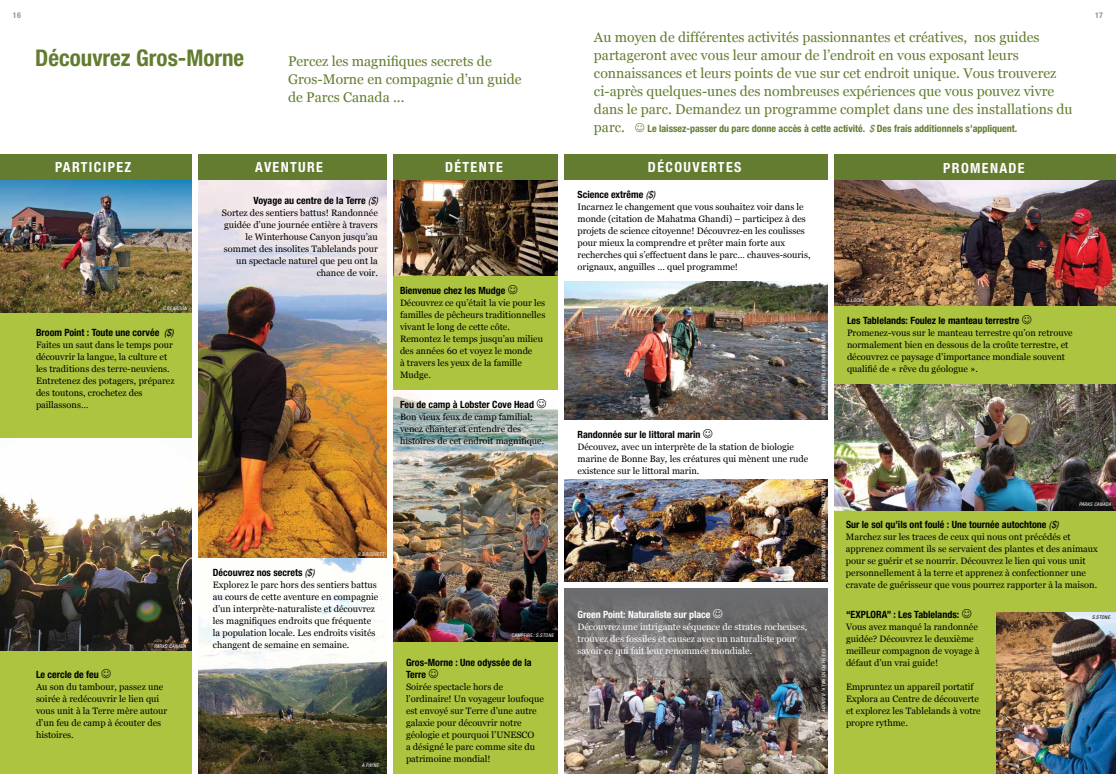
<style>
.page{position:relative;width:1116px;height:774px;background:#fff}
.page>*{position:absolute;margin:0;border:0;box-sizing:border-box;transform-origin:0 0}
.t1{font:700 condensed 23px "Helvetica Neue LT Std";color:#637c2f}
.t2{font:14px/18px "Georgia";color:#637c2f}
.t3{font:700 condensed 14px "Helvetica Neue LT Std";letter-spacing:.095em;color:#fff}
.t4{font:700 condensed 10px/12px "Helvetica Neue LT Std";color:#000}
.t5{font:700 condensed 10px "Helvetica Neue LT Std";color:#637c2f}
.t6{font:700 condensed 10px "Helvetica Neue LT Std";color:#fff}
.t7{font:9.2px/12px "Georgia";color:#000}
.t8{font:9.2px/12px "Georgia";color:#fff}
.t9{font:700 condensed 8px "Helvetica Neue LT Std";color:#939598}
.t10{font:italic condensed 5px "Helvetica Neue LT Std";letter-spacing:.05em;color:#fff}
.t11{font:condensed 5px "Helvetica Neue LT Std";letter-spacing:.05em;color:#fff}
.t12{font:italic condensed 5px "Helvetica Neue LT Std";letter-spacing:.05em;color:#000}
.s1{font-weight:400;font-style:italic}
.s2{font-style:italic}
.s3{font-style:normal}
</style>
<div class="page">
<div style="left:0;top:162px;width:1116px;height:612px;background:#acc440"></div>
<div style="left:558px;top:180px;width:270px;height:594px;background:#fff"></div>
<img style="left:0;top:180px;width:192px;height:133px">
<img style="left:0;top:438px;width:192px;height:213px">
<img style="left:198px;top:180px;width:189px;height:594px">
<img style="left:393px;top:180px;width:165px;height:96px">
<img style="left:393px;top:390px;width:165px;height:252px">
<img style="left:564px;top:678px;width:264px;height:96px">
<img style="left:564px;top:480px;width:264px;height:102px">
<img style="left:996px;top:612px;width:120px;height:162px">
<img style="left:564px;top:282px;width:264px;height:138px">
<img style="left:834px;top:384px;width:282px;height:126px">
<img style="left:834px;top:180px;width:282px;height:126px">
<svg style="left:564px;top:588px;width:264px;height:90px;background:#6f6d6c"></svg>
<div style="left:0;top:155px;width:1116px;height:25px;background:#637c2f"></div>
<div style="left:192px;top:146px;width:6px;height:628px;background:#fff"></div>
<div style="left:387px;top:144px;width:6px;height:630px;background:#fff"></div>
<div style="left:558px;top:146px;width:6px;height:628px;background:#fff"></div>
<div style="left:828px;top:146px;width:6px;height:628px;background:#fff"></div>
<svg style="left:713px;top:609px;width:10px;height:9px"></svg>
<svg style="left:537px;top:399px;width:9px;height:9px"></svg>
<p class="t9" style="left:13px;top:10px;width:10px">16</p>
<p class="t9" style="left:1095px;top:10px;width:10px">17</p>
<h1 class="t1" style="left:35px;top:44px;width:210px">Découvrez Gros-Morne</h1>
<h2 class="t2" style="left:288px;top:52px;width:235px">Percez les magnifiques secrets de<br>Gros-Morne en compagnie d’un guide de Parcs Canada ...</h2>
<p class="t2" style="left:594px;top:28px;width:480px">Au moyen de différentes activités passionnantes et créatives, nos guides partageront avec vous leur amour de l’endroit en vous exposant leurs connaissances et leurs points de vue sur cet endroit unique. Vous trouverez ci-après quelques-unes des nombreuses expériences que vous pouvez vivre dans le parc. Demandez un programme complet dans une des installations du parc.</p>
<p class="t5" style="left:647px;top:122px;width:371px">Le laissez-passer du parc donne accès à cette activité. <span class="s1">$</span> Des frais additionnels s’appliquent.</p>
<h2 class="t3" style="left:55px;top:159px;width:78px">PARTICIPEZ</h2>
<h2 class="t3" style="left:255px;top:159px;width:69px">AVENTURE</h2>
<h2 class="t3" style="left:445px;top:159px;width:59px">DÉTENTE</h2>
<h2 class="t3" style="left:648px;top:159px;width:95px">DÉCOUVERTES</h2>
<h2 class="t3" style="left:943px;top:160px;width:83px">PROMENADE</h2>
<p class="t10" style="left:163px;top:305px;width:9px">C.REARDON</p>
<p class="t4" style="left:36px;top:326px;width:139px">Broom Point : Toute une corvée <span class="s1">($)</span></p>
<p class="t7" style="left:36px;top:339px;width:140px">Faites un saut dans le temps pour découvrir la langue, la culture et les traditions des terre-neuviens.<br>Entretenez des potagers, préparez des toutons, crochetez des paillassons…</p>
<p class="t10" style="left:154px;top:643px;width:33px">PARKS CANADA</p>
<p class="t4" style="left:36px;top:668px;width:64px">Le cercle de feu</p>
<p class="t7" style="left:36px;top:681px;width:133px">Au son du tambour, passez une soirée à redécouvrir le lien qui vous unit à la Terre mère autour d’un feu de camp à écouter des histoires.</p>
<p class="t4" style="left:254px;top:194px;width:126px">Voyage au centre de la Terre <span class="s1">($)</span></p>
<p class="t7" style="left:222px;top:207px;width:157px;text-align:right">Sortez des sentiers battus! Randonnée guidée d’une journée entière à travers le Winterhouse Canyon jusqu’au sommet des insolites Tablelands pour un spectacle naturel que peu ont la chance de voir.</p>
<p class="t4" style="left:400px;top:284px;width:107px">Bienvenue chez les Mudge</p>
<p class="t7" style="left:400px;top:297px;width:147px">Découvrez ce qu’était la vie pour les familles de pêcheurs traditionnelles vivant le long de cette côte.<br>Remontez le temps jusqu’au milieu des années 60 et voyez le monde<br>à travers les yeux de la famille<br>Mudge.</p>
<p class="t4" style="left:400px;top:398px;width:136px">Feu de camp à Lobster Cove Head</p>
<p class="t7" style="left:400px;top:411px;width:146px">Bon vieux feux de camp familial: venez chanter et entendre des histoires de cet endroit magnifique.</p>
<p class="t10" style="left:358px;top:551px;width:28px">R.BRUSHETT</p>
<p class="t4" style="left:213px;top:566px;width:103px">Découvrez nos secrets <span class="s1">($)</span></p>
<p class="t7" style="left:213px;top:579px;width:167px">Explorez le parc hors des sentiers battus au cours de cette aventure en compagnie d’un interprète-naturaliste et découvrez les magnifiques endroits que fréquente la population locale. Les endroits visités changent de semaine en semaine.</p>
<p class="t10" style="left:362px;top:762px;width:19px">A.PAYNE</p>
<p class="t11" style="left:512px;top:632px;width:43px">CAMPFIRE<span class="s2">: S.STONE</span></p>
<p class="t4" style="left:406px;top:656px;width:127px">Gros-Morne : Une odyssée de la<br>Terre</p>
<p class="t7" style="left:406px;top:681px;width:139px">Soirée spectacle hors de l’ordinaire! Un voyageur loufoque est envoyé sur Terre d’une autre galaxie pour découvrir notre géologie et pourquoi l’UNESCO<br>a désigné le parc comme site du patrimoine mondial!</p>
<p class="t4" style="left:578px;top:188px;width:79px">Science extrême <span class="s1">($)</span></p>
<p class="t7" style="left:578px;top:201px;width:234px">Incarnez le changement que vous souhaitez voir dans le monde (citation de Mahatma Ghandi) – participez à des projets de science citoyenne! Découvrez-en les coulisses pour mieux la comprendre et prêter main forte aux recherches qui s’effectuent dans le parc… chauves-souris, orignaux, anguilles … quel programme!</p>
<p class="t4" style="left:578px;top:428px;width:125px">Randonnée sur le littoral marin</p>
<p class="t7" style="left:578px;top:441px;width:232px">Découvez, avec un interprète de la station de biologie marine de Bonne Bay, les créatures qui mènent une rude existence sur le littoral marin.</p>
<p class="t6" style="left:578px;top:608px;width:134px">Green Point: Naturaliste sur place</p>
<p class="t8" style="left:578px;top:621px;width:231px">Découvrez une intrigante séquence de strates rocheuses, trouvez des fossiles et causez avec un naturaliste pour savoir ce qui fait leur renommée mondiale.</p>
<p class="t11" style="left:826px;top:333px;width:85px;rotate:90deg">WESTERN BROOK FISH FENCE<span class="s2">: S.STONE</span></p>
<p class="t10" style="left:826px;top:482px;width:98px;rotate:90deg"><span class="s3">TIDEPOO L WALK</span>: BONNE BAY MARINE STATION</p>
<p class="t11" style="left:826px;top:649px;width:63px;rotate:90deg">GREEN POINT WALK<span class="s2">: B.GAUDY</span></p>
<p class="t10" style="left:846px;top:297px;width:19px">G.LOCKE</p>
<p class="t4" style="left:847px;top:314px;width:174px">Les Tablelands: Foulez le manteau terrestre</p>
<p class="t7" style="left:847px;top:327px;width:227px">Promenez-vous sur le manteau terrestre qu’on retrouve normalement bien en dessous de la croûte terrestre, et découvrez ce paysage d’importance mondiale souvent qualifié de « rêve du géologue ».</p>
<p class="t10" style="left:1079px;top:501px;width:33px">PARKS CANADA</p>
<p class="t4" style="left:846px;top:518px;width:214px">Sur le sol qu’ils ont foulé : Une tournée autochtone <span class="s1">($)</span></p>
<p class="t7" style="left:846px;top:531px;width:253px">Marchez sur les traces de ceux qui nous ont précédés et apprenez comment ils se servaient des plantes et des animaux pour se guérir et se nourrir. Découvrez le lien qui vous unit personnellement à la terre et apprenez à confectionner une cravate de guérisseur que vous pourrez rapporter à la maison.</p>
<p class="t4" style="left:846px;top:608px;width:115px">“EXPLORA” : Les Tablelands:</p>
<p class="t7" style="left:846px;top:621px;width:135px">Vous avez manqué la randonnée guidée? Découvrez le deuxième meilleur compagnon de voyage à défaut d’un vrai guide!</p>
<p class="t7" style="left:846px;top:681px;width:136px">Empruntez un appareil portatif<br>Explora au Centre de découverte et explorez les Tablelands à votre propre rythme.</p>
<p class="t12" style="left:1092px;top:615px;width:19px">S.STONE</p>
</div>
